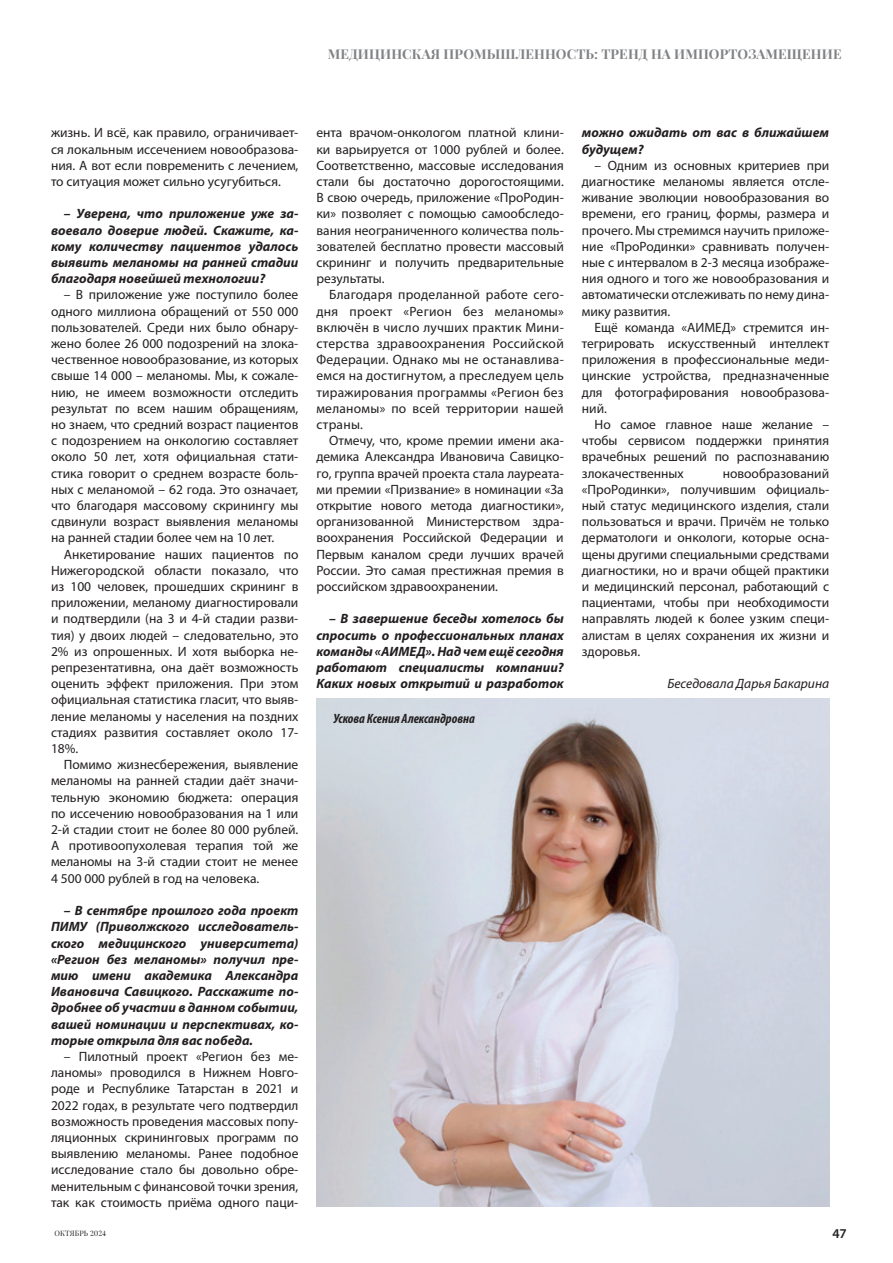
<style>
.page{position:relative;width:893px;height:1263px;background:#fff}
.page>*{position:absolute;margin:0;border:0;box-sizing:border-box;transform-origin:0 0}
.базовый_текст{font:13.5px/16.2px "Myriad Pro";color:#231f20;text-align:justify}
.базовый_текст-2{font:italic 700 13.5px/16.2px "Myriad Pro";color:#231f20;text-align:justify}
.t1{font:700 13.5px "Playfair Display";letter-spacing:.01em;color:#808285}
.вопрос_РБГ{font:italic 700 condensed 13.5px "Myriad Pro";color:#231f20}
.базовый_текст-3{font:italic 13.5px "Myriad Pro";color:#231f20}
.t2{font:600 13.5px "Myriad Pro";color:#231f20}
.t3{font:7.5px "Playfair Display";color:#231f20}
</style>
<div class="page">
<img style="left:317px;top:699px;width:512px;height:508px">
<p class="t1" style="left:328px;top:45px;width:515px">МЕДИЦИНСКАЯ ПРОМЫШЛЕННОСТЬ: ТРЕНД НА ИМПОРТОЗАМЕЩЕНИЕ</p>
<p class="базовый_текст" style="left:51px;top:125px;width:249px">жизнь. И всё, как правило, ограничивает&shy;ся локальным иссечением новообразова&shy;ния. А вот если повременить с лечением, то ситуация может сильно усугубиться.</p>
<p class="базовый_текст-2" style="left:51px;top:205px;width:249px;text-indent:13px">– Уверена, что приложение уже за&shy;воевало доверие людей. Скажите, ка&shy;кому количеству пациентов удалось выявить меланомы на ранней стадии благодаря новейшей технологии?</p>
<p class="базовый_текст" style="left:51px;top:287px;width:249px;text-indent:13px">– В приложение уже поступило более одного миллиона обращений от 550 000 пользователей. Среди них было обнару&shy;жено более 26 000 подозрений на злока&shy;чественное новообразование, из которых свыше 14 000 – меланомы. Мы, к сожале&shy;нию, не имеем возможности отследить результат по всем нашим обращениям, но знаем, что средний возраст пациентов с подозрением на онкологию составляет около 50 лет, хотя официальная стати&shy;стика говорит о среднем возрасте боль&shy;ных с меланомой – 62 года. Это означает, что благодаря массовому скринингу мы сдвинули возраст выявления меланомы на ранней стадии более чем на 10 лет.</p>
<p class="базовый_текст" style="left:51px;top:546px;width:249px;text-indent:13px">Анкетирование наших пациентов по Нижегородской области показало, что из 100 человек, прошедших скрининг в приложении, меланому диагностировали и подтвердили (на 3 и 4-й стадии разви&shy;тия) у двоих людей – следовательно, это 2% из опрошенных. И хотя выборка не&shy;репрезентативна, она даёт возможность оценить эффект приложения. При этом официальная статистика гласит, что выяв&shy;ление меланомы у населения на поздних стадиях развития составляет около 17- 18%.</p>
<p class="базовый_текст" style="left:51px;top:756px;width:249px;text-indent:13px">Помимо жизнесбережения, выявление меланомы на ранней стадии даёт значи&shy;тельную экономию бюджета: операция по иссечению новообразования на 1 или 2-й стадии стоит не более 80 000 рублей.<br>А противоопухолевая терапия той же меланомы на 3-й стадии стоит не менее 4 500 000 рублей в год на человека.</p>
<p class="базовый_текст-2" style="left:51px;top:902px;width:249px;text-indent:13px">– В сентябре прошлого года проект ПИМУ (Приволжского исследователь&shy;ского медицинского университета) «Регион без меланомы» получил пре&shy;мию имени академика Александра Ивановича Савицкого. Расскажите по&shy;дробнее об участии в данном событии, вашей номинации и перспективах, ко&shy;торые открыла для вас победа.</p>
<p class="базовый_текст" style="left:51px;top:1048px;width:249px;text-indent:13px">– Пилотный проект «Регион без ме&shy;ланомы» проводился в Нижнем Новго&shy;роде и Республике Татарстан в 2021 и 2022 годах, в результате чего подтвердил возможность проведения массовых попу&shy;ляционных скрининговых программ по выявлению меланомы. Ранее подобное исследование стало бы довольно обре&shy;менительным с финансовой точки зрения, так как стоимость приёма одного паци-</p>
<p class="базовый_текст" style="left:316px;top:125px;width:249px">ента врачом-онкологом платной клини&shy;ки варьируется от 1000 рублей и более.<br>Соответственно, массовые исследования стали бы достаточно дорогостоящими.<br>В свою очередь, приложение «ПроРодин&shy;ки» позволяет с помощью самообследо&shy;вания неограниченного количества поль&shy;зователей бесплатно провести массовый скрининг и получить предварительные результаты.</p>
<p class="базовый_текст" style="left:316px;top:287px;width:249px;text-indent:13px">Благодаря проделанной работе сего&shy;дня проект «Регион без меланомы» включён в число лучших практик Мини&shy;стерства здравоохранения Российской Федерации. Однако мы не останавлива&shy;емся на достигнутом, а преследуем цель тиражирования программы «Регион без меланомы» по всей территории нашей страны.</p>
<p class="базовый_текст" style="left:316px;top:432px;width:249px;text-indent:13px">Отмечу, что, кроме премии имени ака&shy;демика Александра Ивановича Савицко&shy;го, группа врачей проекта стала лауреата&shy;ми премии «Призвание» в номинации «За открытие нового метода диагностики», организованной Министерством здра&shy;воохранения Российской Федерации и Первым каналом среди лучших врачей России. Это самая престижная премия в российском здравоохранении.</p>
<p class="базовый_текст-2" style="left:316px;top:610px;width:249px;text-indent:13px">– В завершение беседы хотелось бы спросить о профессиональных планах команды «АИМЕД». Над чем ещё сегодня работают специалисты компании?<br>Каких новых открытий и разработок</p>
<p class="вопрос_РБГ" style="left:333px;top:710px;width:143px">Ускова Ксения Александровна</p>
<p class="базовый_текст-2" style="left:582px;top:124px;width:249px">можно ожидать от вас в ближайшем будущем?</p>
<p class="базовый_текст" style="left:582px;top:157px;width:249px;text-indent:13px">– Одним из основных критериев при диагностике меланомы является отсле&shy;живание эволюции новообразования во времени, его границ, формы, размера и прочего. Мы стремимся научить приложе&shy;ние «ПроРодинки» сравнивать получен&shy;ные с интервалом в 2-3 месяца изображе&shy;ния одного и того же новообразования и автоматически отслеживать по нему дина&shy;мику развития.</p>
<p class="базовый_текст" style="left:582px;top:319px;width:249px;text-indent:13px">Ещё команда «АИМЕД» стремится ин&shy;тегрировать искусственный интеллект приложения в профессиональные меди&shy;цинские устройства, предназначенные для фотографирования новообразова&shy;ний.</p>
<p class="базовый_текст" style="left:582px;top:416px;width:249px;text-indent:13px">Но самое главное наше желание – чтобы сервисом поддержки принятия врачебных решений по распознаванию злокачественных</p>
<p class="базовый_текст" style="left:582px;top:465px;width:249px;text-indent:141px">новообразований «ПроРодинки», получившим официаль&shy;ный статус медицинского изделия, стали пользоваться и врачи. Причём не только дерматологи и онкологи, которые осна&shy;щены другими специальными средствами диагностики, но и врачи общей практики и медицинский персонал, работающий с пациентами, чтобы при необходимости направлять людей к более узким специ&shy;алистам в целях сохранения их жизни и здоровья.</p>
<p class="базовый_текст-3" style="left:667px;top:675px;width:163px">Беседовала Дарья Бакарина</p>
<p class="t3" style="left:54px;top:1228px;width:53px">ОКТЯБРЬ 2024</p>
<p class="t2" style="left:832px;top:1224px;width:16px">47</p>
</div>
